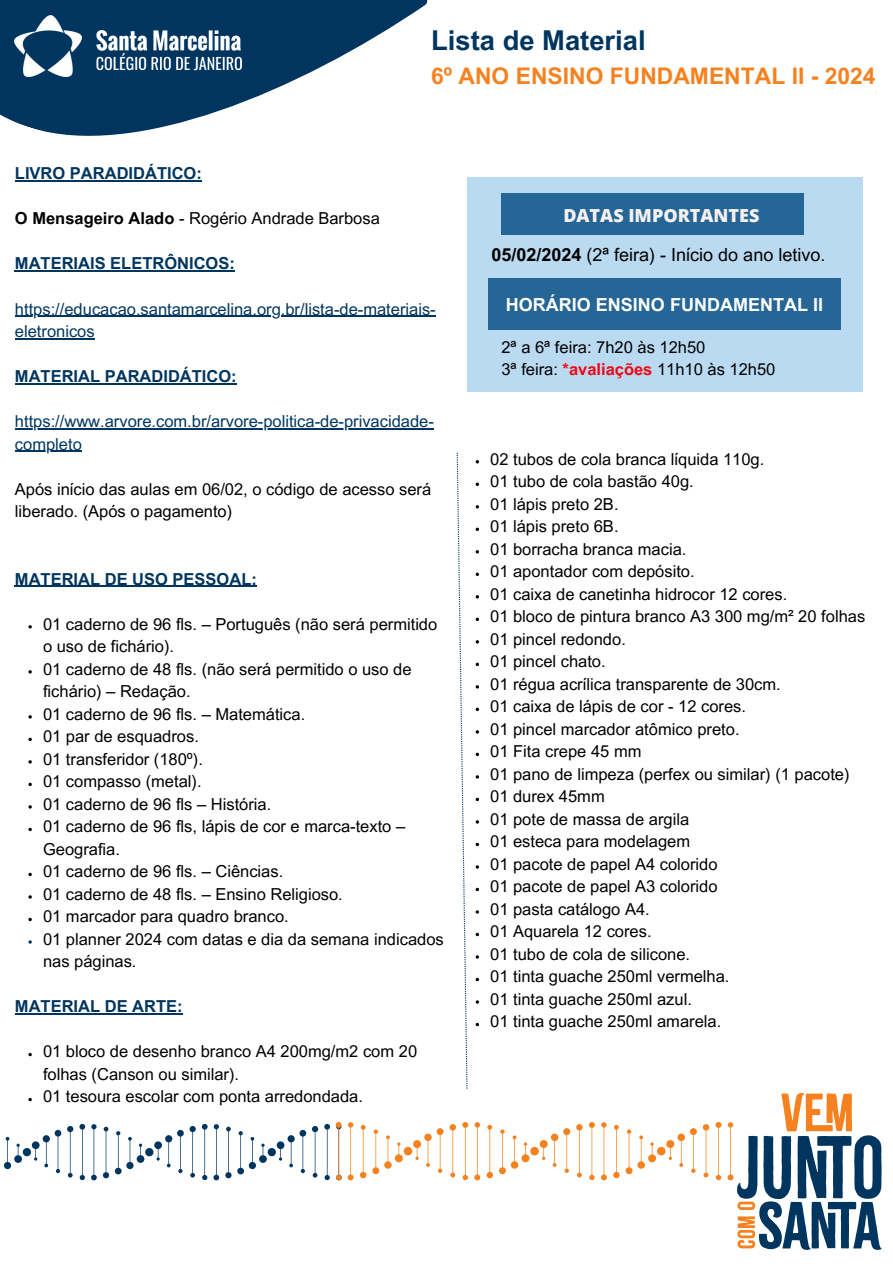
<style>
.page{position:relative;width:893px;height:1264px;background:#fff}
.page>*{position:absolute;margin:0;border:0;box-sizing:border-box;transform-origin:0 0}
.t1{font:700 27.3px "Arial MT Pro";color:#00355f}
.t2{font:700 22.8px "Arial MT Pro";color:#f5821f}
.t3{font:18px "Arial MT Pro";color:#000}
.t4{font:700 18px "Arial MT Pro";color:#fff}
.t5{font:800 18px "Open Sans";color:#f6f0f0}
.t6{font:16.5px/22.5px "Arial MT Pro";color:#000}
.t7{font:16.5px/22.5px "Arial MT Pro";color:#00355f}
.t8{font:700 16.5px "Arial MT Pro";color:#00355f}
.s1{font-weight:700}
.s2{font-weight:700;color:#ef0613}
</style>
<div class="page">
<div style="left:467px;top:178px;width:395px;height:214px;background:#badaf1"></div>
<svg style="left:0;top:0;width:428px;height:136px;fill:#00355f"></svg>
<img style="left:15px;top:16px;width:226px;height:61px">
<div style="left:501px;top:193px;width:303px;height:42px;background:#256696"></div>
<div style="left:488px;top:278px;width:352px;height:52px;background:#256696"></div>
<svg style="left:103px;top:1126px;width:6px;height:52px"></svg>
<svg style="left:91px;top:1124px;width:6px;height:56px"></svg>
<svg style="left:67px;top:1126px;width:6px;height:51px"></svg>
<svg style="left:79px;top:1123px;width:6px;height:57px"></svg>
<svg style="left:225px;top:1126px;width:6px;height:52px"></svg>
<svg style="left:115px;top:1126px;width:81px;height:51px"></svg>
<svg style="left:202px;top:1123px;width:17px;height:57px"></svg>
<svg style="left:4px;top:1129px;width:57px;height:44px"></svg>
<svg style="left:237px;top:1129px;width:69px;height:45px"></svg>
<svg style="left:312px;top:1126px;width:6px;height:51px"></svg>
<svg style="left:324px;top:1123px;width:6px;height:57px"></svg>
<svg style="left:486px;top:1124px;width:7px;height:54px"></svg>
<svg style="left:474px;top:1122px;width:6px;height:58px"></svg>
<svg style="left:449px;top:1124px;width:7px;height:53px"></svg>
<svg style="left:462px;top:1122px;width:6px;height:58px"></svg>
<svg style="left:613px;top:1124px;width:6px;height:54px"></svg>
<svg style="left:601px;top:1122px;width:6px;height:58px"></svg>
<svg style="left:499px;top:1128px;width:71px;height:46px"></svg>
<svg style="left:576px;top:1124px;width:6px;height:53px"></svg>
<svg style="left:589px;top:1122px;width:6px;height:58px"></svg>
<svg style="left:372px;top:1128px;width:71px;height:46px"></svg>
<svg style="left:360px;top:1124px;width:6px;height:54px"></svg>
<svg style="left:347px;top:1122px;width:6px;height:58px"></svg>
<svg style="left:336px;top:1122px;width:5px;height:58px"></svg>
<svg style="left:727px;top:1093px;width:154px;height:156px"></svg>
<svg style="left:625px;top:1128px;width:71px;height:46px"></svg>
<svg style="left:702px;top:1124px;width:7px;height:53px"></svg>
<svg style="left:715px;top:1122px;width:6px;height:58px"></svg>
<hr style="left:15px;top:180px;width:187px;height:2px;background:#00355f">
<hr style="left:15px;top:270px;width:220px;height:2px;background:#00355f">
<hr style="left:15px;top:315px;width:421px;height:2px;background:#00355f">
<hr style="left:15px;top:338px;width:80px;height:1px;background:#00355f">
<hr style="left:15px;top:383px;width:222px;height:1px;background:#00355f">
<hr style="left:15px;top:428px;width:419px;height:1px;background:#00355f">
<hr style="left:15px;top:450px;width:67px;height:2px;background:#00355f">
<hr style="left:15px;top:585px;width:242px;height:2px;background:#00355f">
<svg style="left:28px;top:625px;width:4px;height:3px"></svg>
<svg style="left:28px;top:670px;width:4px;height:3px"></svg>
<svg style="left:28px;top:715px;width:4px;height:3px"></svg>
<svg style="left:28px;top:737px;width:4px;height:4px"></svg>
<svg style="left:28px;top:760px;width:4px;height:3px"></svg>
<svg style="left:28px;top:782px;width:4px;height:4px"></svg>
<svg style="left:28px;top:805px;width:4px;height:3px"></svg>
<svg style="left:28px;top:827px;width:4px;height:4px"></svg>
<svg style="left:28px;top:872px;width:4px;height:4px"></svg>
<svg style="left:28px;top:917px;width:4px;height:4px"></svg>
<hr style="left:15px;top:1013px;width:168px;height:1px;background:#00355f">
<svg style="left:28px;top:1052px;width:4px;height:4px"></svg>
<svg style="left:28px;top:1097px;width:4px;height:4px"></svg>
<svg style="left:456px;top:453px;width:11px;height:636px"></svg>
<svg style="left:475px;top:482px;width:4px;height:4px"></svg>
<svg style="left:475px;top:527px;width:4px;height:4px"></svg>
<svg style="left:475px;top:572px;width:4px;height:4px"></svg>
<svg style="left:475px;top:617px;width:4px;height:4px"></svg>
<svg style="left:475px;top:662px;width:4px;height:4px"></svg>
<svg style="left:475px;top:707px;width:4px;height:4px"></svg>
<svg style="left:475px;top:752px;width:4px;height:4px"></svg>
<svg style="left:475px;top:797px;width:4px;height:4px"></svg>
<svg style="left:475px;top:842px;width:4px;height:4px"></svg>
<svg style="left:475px;top:887px;width:4px;height:4px"></svg>
<svg style="left:475px;top:932px;width:4px;height:4px"></svg>
<svg style="left:475px;top:977px;width:4px;height:4px"></svg>
<svg style="left:475px;top:1022px;width:4px;height:4px"></svg>
<p class="t1" style="left:431px;top:30px;width:216px">Lista de Material</p>
<p class="t2" style="left:431px;top:67px;width:446px">6º ANO ENSINO FUNDAMENTAL II - 2024</p>
<p class="t8" style="left:15px;top:167px;width:188px">LIVRO PARADIDÁTICO:</p>
<p class="t6" style="left:15px;top:209px;width:366px"><span class="s1">O Mensageiro Alado</span> - Rogério Andrade Barbosa</p>
<p class="t8" style="left:15px;top:257px;width:221px">MATERIAIS ELETRÔNICOS:</p>
<p class="t7" style="left:15px;top:299px;width:422px">https://educacao.santamarcelina.org.br/lista-de-materiais&shy;eletronicos</p>
<p class="t8" style="left:15px;top:370px;width:223px">MATERIAL PARADIDÁTICO:</p>
<p class="t7" style="left:15px;top:412px;width:420px">https://www.arvore.com.br/arvore-politica-de-privacidade&shy;completo</p>
<p class="t6" style="left:15px;top:479px;width:418px">Após início das aulas em 06/02, o código de acesso será liberado. (Após o pagamento)</p>
<p class="t8" style="left:15px;top:572px;width:243px">MATERIAL DE USO PESSOAL:</p>
<p class="t6" style="left:43px;top:614px;width:396px">01 caderno de 96 fls. – Português (não será permitido o uso de fichário).</p>
<p class="t6" style="left:43px;top:659px;width:370px">01 caderno de 48 fls. (não será permitido o uso de fichário) – Redação.</p>
<p class="t6" style="left:43px;top:704px;width:264px">01 caderno de 96 fls. – Matemática.</p>
<p class="t6" style="left:43px;top:727px;width:157px">01 par de esquadros.</p>
<p class="t6" style="left:43px;top:749px;width:161px">01 transferidor (180º).</p>
<p class="t6" style="left:43px;top:772px;width:160px">01 compasso (metal).</p>
<p class="t6" style="left:43px;top:794px;width:230px">01 caderno de 96 fls – História.</p>
<p class="t6" style="left:43px;top:817px;width:364px">01 caderno de 96 fls, lápis de cor e marca-texto –<br>Geografia.</p>
<p class="t6" style="left:43px;top:862px;width:242px">01 caderno de 96 fls. – Ciências.</p>
<p class="t6" style="left:43px;top:884px;width:301px">01 caderno de 48 fls. – Ensino Religioso.</p>
<p class="t6" style="left:43px;top:907px;width:247px">01 marcador para quadro branco.</p>
<p class="t6" style="left:43px;top:929px;width:402px">01 planner 2024 com datas e dia da semana indicados nas páginas.</p>
<p class="t8" style="left:15px;top:1000px;width:169px">MATERIAL DE ARTE:</p>
<p class="t6" style="left:43px;top:1042px;width:375px">01 bloco de desenho branco A4 200mg/m2 com 20 folhas (Canson ou similar).</p>
<p class="t6" style="left:43px;top:1087px;width:321px">01 tesoura escolar com ponta arredondada.</p>
<p class="t5" style="left:563px;top:202px;width:198px">DATAS IMPORTANTES</p>
<p class="t3" style="left:491px;top:248px;width:335px"><span class="s1">05/02/2024</span> (2ª feira) - Início do ano letivo.</p>
<p class="t4" style="left:506px;top:297px;width:318px">HORÁRIO ENSINO FUNDAMENTAL II</p>
<p class="t6" style="left:501px;top:338px;width:205px">2ª a 6ª feira: 7h20 às 12h50</p>
<p class="t6" style="left:501px;top:360px;width:275px">3ª feira: <span class="s2">*avaliações</span> 11h10 às 12h50</p>
<p class="t6" style="left:490px;top:449px;width:276px">02 tubos de cola branca líquida 110g.</p>
<p class="t6" style="left:490px;top:472px;width:205px">01 tubo de cola bastão 40g.</p>
<p class="t6" style="left:490px;top:494px;width:130px">01 lápis preto 2B.</p>
<p class="t6" style="left:490px;top:517px;width:130px">01 lápis preto 6B.</p>
<p class="t6" style="left:490px;top:539px;width:198px">01 borracha branca macia.</p>
<p class="t6" style="left:490px;top:562px;width:206px">01 apontador com depósito.</p>
<p class="t6" style="left:490px;top:584px;width:298px">01 caixa de canetinha hidrocor 12 cores.</p>
<p class="t6" style="left:490px;top:607px;width:376px">01 bloco de pintura branco A3 300 mg/m² 20 folhas</p>
<p class="t6" style="left:490px;top:629px;width:137px">01 pincel redondo.</p>
<p class="t6" style="left:490px;top:652px;width:117px">01 pincel chato.</p>
<p class="t6" style="left:490px;top:674px;width:292px">01 régua acrílica transparente de 30cm.</p>
<p class="t6" style="left:490px;top:697px;width:257px">01 caixa de lápis de cor - 12 cores.</p>
<p class="t6" style="left:490px;top:719px;width:251px">01 pincel marcador atômico preto.</p>
<p class="t6" style="left:490px;top:742px;width:153px">01 Fita crepe 45 mm</p>
<p class="t6" style="left:490px;top:764px;width:361px">01 pano de limpeza (perfex ou similar) (1 pacote)</p>
<p class="t6" style="left:490px;top:787px;width:116px">01 durex 45mm</p>
<p class="t6" style="left:490px;top:809px;width:200px">01 pote de massa de argila</p>
<p class="t6" style="left:490px;top:832px;width:201px">01 esteca para modelagem</p>
<p class="t6" style="left:490px;top:854px;width:229px">01 pacote de papel A4 colorido</p>
<p class="t6" style="left:490px;top:877px;width:229px">01 pacote de papel A3 colorido</p>
<p class="t6" style="left:490px;top:899px;width:161px">01 pasta catálogo A4.</p>
<p class="t6" style="left:490px;top:922px;width:163px">01 Aquarela 12 cores.</p>
<p class="t6" style="left:490px;top:944px;width:201px">01 tubo de cola de silicone.</p>
<p class="t6" style="left:490px;top:967px;width:241px">01 tinta guache 250ml vermelha.</p>
<p class="t6" style="left:490px;top:989px;width:203px">01 tinta guache 250ml azul.</p>
<p class="t6" style="left:490px;top:1012px;width:232px">01 tinta guache 250ml amarela.</p>
</div>
